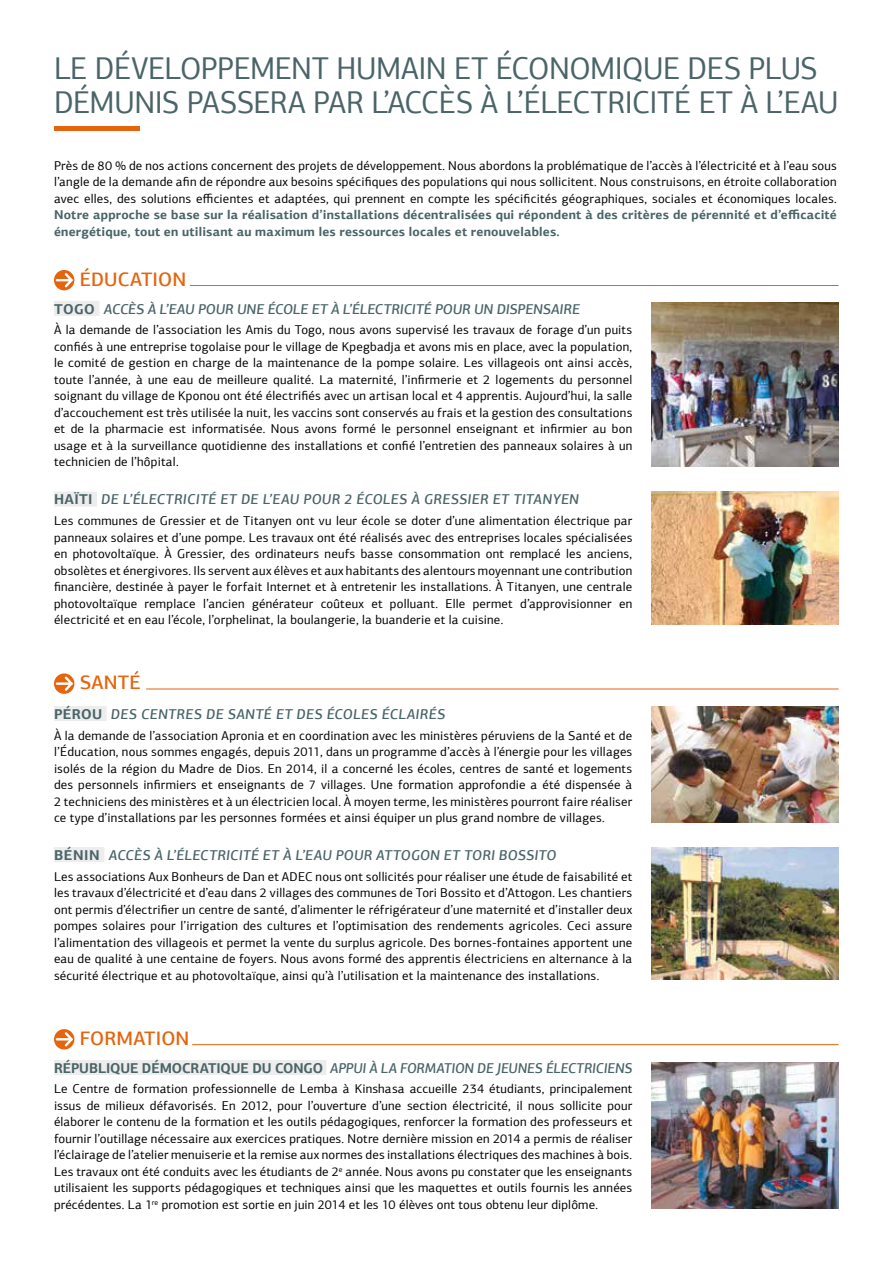
<style>
.page{position:relative;width:893px;height:1263px;background:#fff}
.page>*{position:absolute;margin:0;border:0;box-sizing:border-box;transform-origin:0 0}
.t1{font:31.5px/34.5px "PF Agora Sans Pro";letter-spacing:-.015em;color:#4a6468}
.t2{font:500 19.5px "PF Agora Sans Pro";letter-spacing:.005em;color:#e4650e}
.t3{font:italic 500 14.25px "PF Agora Sans Pro";letter-spacing:.005em;color:#4a6468}
.t4{font:italic 500 14.25px "PF Agora Sans Pro";letter-spacing:.025em;color:#4a6468}
.t5{font:12.75px/16.5px "PF Agora Sans Pro";letter-spacing:.015em;color:#000;text-align:justify}
.t6{font:700 12.75px/16.5px "PF Agora Sans Pro";letter-spacing:.015em;color:#4a6468}
.s1{font-weight:700;font-style:normal}
</style>
<div class="page">
<img style="left:651px;top:303px;width:188px;height:163px">
<div style="left:54px;top:301px;width:45px;height:15px;background:#ededed"></div>
<div style="left:54px;top:491px;width:43px;height:15px;background:#ededed"></div>
<img style="left:652px;top:492px;width:187px;height:132px">
<svg style="left:54px;top:270px;width:20px;height:20px"></svg>
<svg style="left:57px;top:271px;width:18px;height:19px"></svg>
<hr style="left:190px;top:285px;width:649px;height:1px;background:#e4650e">
<div style="left:54px;top:847px;width:50px;height:15px;background:#ededed"></div>
<img style="left:651px;top:847px;width:188px;height:133px">
<div style="left:54px;top:706px;width:53px;height:15px;background:#ededed"></div>
<img style="left:651px;top:706px;width:188px;height:116px">
<svg style="left:54px;top:673px;width:20px;height:21px"></svg>
<svg style="left:57px;top:674px;width:18px;height:19px"></svg>
<hr style="left:146px;top:689px;width:693px;height:1px;background:#e4650e">
<hr style="left:54px;top:126px;width:85px;height:4px;background:#e4650e">
<img style="left:651px;top:1062px;width:188px;height:147px">
<div style="left:54px;top:1060px;width:272px;height:15px;background:#ededed"></div>
<svg style="left:54px;top:1029px;width:20px;height:20px"></svg>
<svg style="left:57px;top:1030px;width:18px;height:19px"></svg>
<hr style="left:192px;top:1044px;width:647px;height:1px;background:#e4650e">
<h1 class="t1" style="left:54px;top:51px;width:786px">LE DÉVELOPPEMENT HUMAIN ET ÉCONOMIQUE DES PLUS<br>DÉMUNIS PASSERA PAR L’ACCÈS À L’ÉLECTRICITÉ ET À L’EAU</h1>
<p class="t5" style="left:54px;top:157px;width:784px">Près de 80 % de nos actions concernent des projets de développement. Nous abordons la problématique de l’accès à l’électricité et à l’eau sous l’angle de la demande afin de répondre aux besoins spécifiques des populations qui nous sollicitent. Nous construisons, en étroite collaboration avec elles, des solutions efficientes et adaptées, qui prennent en compte les spécificités géographiques, sociales et économiques locales.</p>
<p class="t6" style="left:54px;top:206px;width:784px">Notre approche se base sur la réalisation d’installations décentralisées qui répondent à des critères de pérennité et d’efficacité énergétique, tout en utilisant au maximum les ressources locales et renouvelables.</p>
<h2 class="t2" style="left:80px;top:267px;width:108px">ÉDUCATION</h2>
<p class="t3" style="left:54px;top:300px;width:527px"><span class="s1">TOGO</span> ACCÈS À L’EAU POUR UNE ÉCOLE ET À L’ÉLECTRICITÉ POUR UN DISPENSAIRE</p>
<p class="t5" style="left:54px;top:322px;width:580px">À la demande de l’association les Amis du Togo, nous avons supervisé les travaux de forage d’un puits confiés à une entreprise togolaise pour le village de Kpegbadja et avons mis en place, avec la population, le comité de gestion en charge de la maintenance de la pompe solaire. Les villageois ont ainsi accès, toute l’année, à une eau de meilleure qualité. La maternité, l’infirmerie et 2 logements du personnel soignant du village de Kponou ont été électrifiés avec un artisan local et 4 apprentis. Aujourd’hui, la salle d’accouchement est très utilisée la nuit, les vaccins sont conservés au frais et la gestion des consultations et de la pharmacie est informatisée. Nous avons formé le personnel enseignant et infirmier au bon usage et à la surveillance quotidienne des installations et confié l’entretien des panneaux solaires à un technicien de l’hôpital.</p>
<p class="t4" style="left:54px;top:491px;width:527px"><span class="s1">HAÏTI</span> DE L’ÉLECTRICITÉ ET DE L’EAU POUR 2 ÉCOLES À GRESSIER ET TITANYEN</p>
<p class="t5" style="left:54px;top:512px;width:580px">Les communes de Gressier et de Titanyen ont vu leur école se doter d’une alimentation électrique par panneaux solaires et d’une pompe. Les travaux ont été réalisés avec des entreprises locales spécialisées en photovoltaïque. À Gressier, des ordinateurs neufs basse consommation ont remplacé les anciens, obsolètes et énergivores. Ils servent aux élèves et aux habitants des alentours moyennant une contribution financière, destinée à payer le forfait Internet et à entretenir les installations. À Titanyen, une centrale photovoltaïque remplace l’ancien générateur coûteux et polluant. Elle permet d’approvisionner en électricité et en eau l’école, l’orphelinat, la boulangerie, la buanderie et la cuisine.</p>
<h2 class="t2" style="left:80px;top:671px;width:62px">SANTÉ</h2>
<p class="t4" style="left:54px;top:705px;width:393px"><span class="s1">PÉROU</span> DES CENTRES DE SANTÉ ET DES ÉCOLES ÉCLAIRÉS</p>
<p class="t5" style="left:54px;top:727px;width:580px">À la demande de l’association Apronia et en coordination avec les ministères péruviens de la Santé et de l’Éducation, nous sommes engagés, depuis 2011, dans un programme d’accès à l’énergie pour les villages isolés de la région du Madre de Dios. En 2014, il a concerné les écoles, centres de santé et logements des personnels infirmiers et enseignants de 7 villages. Une formation approfondie a été dispensée à 2 techniciens des ministères et à un électricien local. À moyen terme, les ministères pourront faire réaliser ce type d’installations par les personnes formées et ainsi équiper un plus grand nombre de villages.</p>
<p class="t3" style="left:54px;top:846px;width:504px"><span class="s1">BÉNIN</span> ACCÈS À L’ÉLECTRICITÉ ET À L’EAU POUR ATTOGON ET TORI BOSSITO</p>
<p class="t5" style="left:54px;top:868px;width:580px">Les associations Aux Bonheurs de Dan et ADEC nous ont sollicités pour réaliser une étude de faisabilité et les travaux d’électricité et d’eau dans 2 villages des communes de Tori Bossito et d’Attogon. Les chantiers ont permis d’électrifier un centre de santé, d’alimenter le réfrigérateur d’une maternité et d’installer deux pompes solaires pour l’irrigation des cultures et l’optimisation des rendements agricoles. Ceci assure l’alimentation des villageois et permet la vente du surplus agricole. Des bornes-fontaines apportent une eau de qualité à une centaine de foyers. Nous avons formé des apprentis électriciens en alternance à la sécurité électrique et au photovoltaïque, ainsi qu’à l’utilisation et la maintenance des installations.</p>
<h2 class="t2" style="left:80px;top:1026px;width:111px">FORMATION</h2>
<p class="t3" style="left:54px;top:1059px;width:580px"><span class="s1">RÉPUBLIQUE DÉMOCRATIQUE DU CONGO</span> APPUI À LA FORMATION DE JEUNES ÉLECTRICIENS</p>
<p class="t5" style="left:54px;top:1081px;width:580px">Le Centre de formation professionnelle de Lemba à Kinshasa accueille 234 étudiants, principalement issus de milieux défavorisés. En 2012, pour l’ouverture d’une section électricité, il nous sollicite pour élaborer le contenu de la formation et les outils pédagogiques, renforcer la formation des professeurs et fournir l’outillage nécessaire aux exercices pratiques. Notre dernière mission en 2014 a permis de réaliser l’éclairage de l’atelier menuiserie et la remise aux normes des installations électriques des machines à bois.<br>Les travaux ont été conduits avec les étudiants de 2<sup>e</sup> année. Nous avons pu constater que les enseignants utilisaient les supports pédagogiques et techniques ainsi que les maquettes et outils fournis les années précédentes. La 1<sup>re</sup> promotion est sortie en juin 2014 et les 10 élèves ont tous obtenu leur diplôme.</p>
</div>
